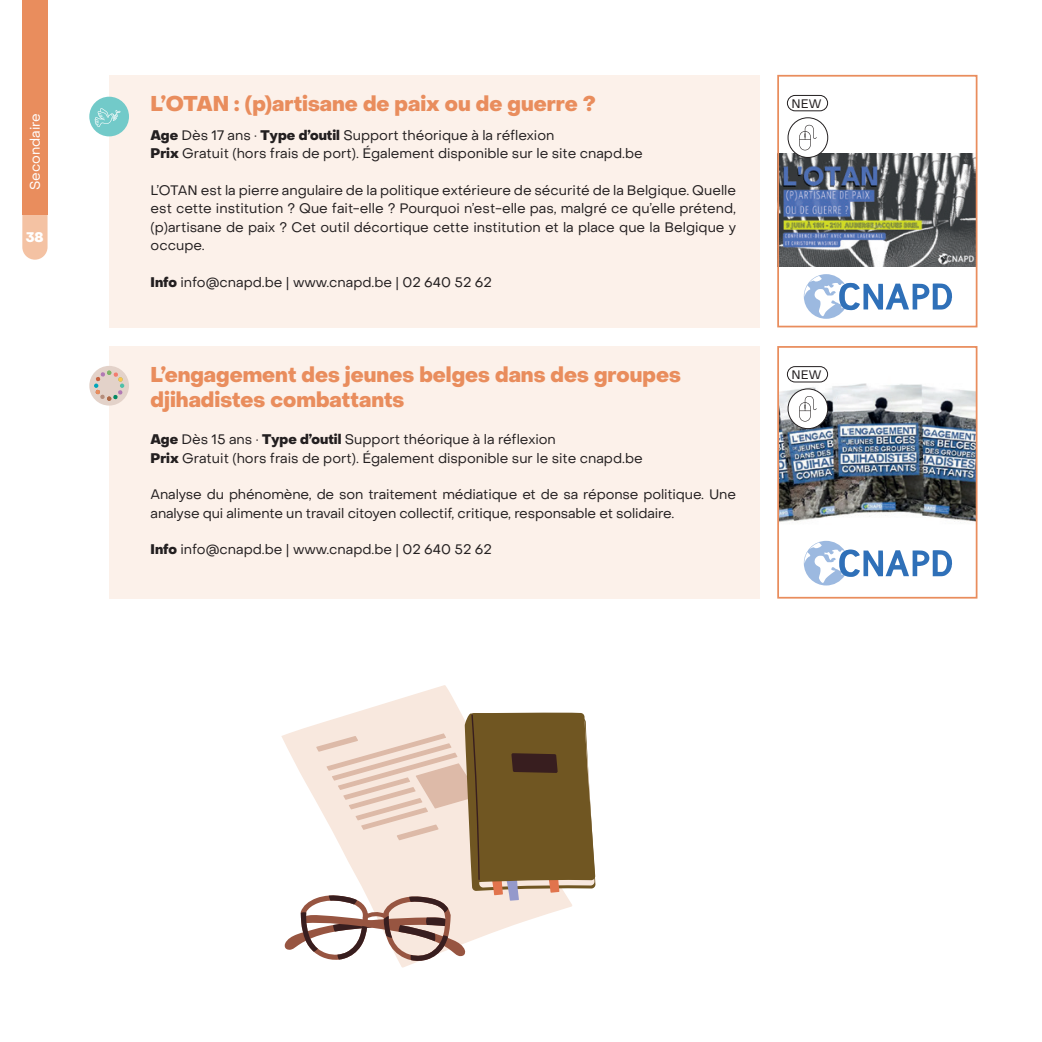
<style>
.page{position:relative;width:1042px;height:1042px;background:#fff}
.page>*{position:absolute;margin:0;border:0;box-sizing:border-box;transform-origin:0 0}
.t1{font:800 21px/24.5px "Object Sans";color:#e98d5d}
.t2{font:13.65px/18.4px "Object Sans";color:#231f20}
.t3{font:13.65px "Object Sans";color:#fff}
.t4{font:800 13.65px "Object Sans";color:#fff}
.t5{font:12.25px "Object Sans";color:#231f20}
.s1{font-weight:800}
</style>
<div class="page">
<svg style="left:22px;top:215px;width:26px;height:45px"></svg>
<div style="left:22px;top:0;width:26px;height:215px;background:#e98d5d"></div>
<div style="left:109px;top:346px;width:650px;height:252px;background:#fcf1ea"></div>
<div style="left:89px;top:366px;width:40px;height:39px;background:#e3d2c9;border-radius:50%"></div>
<svg style="left:94px;top:371px;width:30px;height:30px"></svg>
<div style="left:109px;top:75px;width:650px;height:252px;background:#fcf1ea"></div>
<div style="left:89px;top:97px;width:40px;height:39px;background:#72cac9;border-radius:50%"></div>
<svg style="left:95px;top:108px;width:25px;height:19px"></svg>
<img style="left:780px;top:370px;width:194px;height:171px">
<div style="left:777px;top:346px;width:200px;height:252px;border:2px solid #e98d5d"></div>
<div style="left:788px;top:389px;width:40px;height:40px;background:#fff;border-radius:50%"></div>
<div style="left:788px;top:389px;width:40px;height:40px;border:1px solid #231f20;border-radius:50%"></div>
<svg style="left:799px;top:396px;width:17px;height:25px"></svg>
<div style="left:787px;top:367px;width:40px;height:15px;background:#fff;border-radius:8px"></div>
<div style="left:787px;top:366px;width:41px;height:16px;border:1px solid #231f20;border-radius:8px"></div>
<img style="left:780px;top:154px;width:194px;height:113px">
<div style="left:777px;top:75px;width:200px;height:252px;border:2px solid #e98d5d"></div>
<div style="left:788px;top:118px;width:40px;height:39px;background:#fff;border-radius:50%"></div>
<div style="left:788px;top:118px;width:40px;height:40px;border:1px solid #231f20;border-radius:50%"></div>
<svg style="left:799px;top:125px;width:17px;height:25px"></svg>
<div style="left:787px;top:95px;width:41px;height:16px;border:1px solid #231f20;border-radius:8px"></div>
<svg style="left:804px;top:274px;width:148px;height:45px"></svg>
<svg style="left:804px;top:541px;width:148px;height:44px"></svg>
<svg style="left:281px;top:685px;width:179px;height:282px"></svg>
<svg style="left:284px;top:712px;width:311px;height:249px"></svg>
<p class="t3" style="left:27px;top:190px;width:79px;rotate:-90deg">Secondaire</p>
<p class="t4" style="left:26px;top:229px;width:19px">38</p>
<h1 class="t1" style="left:151px;top:92px;width:447px">L’OTAN : (p)artisane de paix ou de guerre ?</h1>
<p class="t2" style="left:151px;top:126px;width:494px"><span class="s1">Age</span> Dès 17 ans · <span class="s1">Type d’outil</span> Support théorique à la réflexion<br><span class="s1">Prix</span> Gratuit (hors frais de port). Également disponible sur le site cnapd.be</p>
<p class="t2" style="left:151px;top:181px;width:587px;text-align:justify">L’OTAN est la pierre angulaire de la politique extérieure de sécurité de la Belgique. Quelle est cette institution ? Que fait-elle ? Pourquoi n’est-elle pas, malgré ce qu’elle prétend, (p)artisane de paix ? Cet outil décortique cette institution et la place que la Belgique y occupe.</p>
<p class="t2" style="left:151px;top:273px;width:342px"><span class="s1">Info</span> info@cnapd.be | www.cnapd.be | 02 640 52 62</p>
<h1 class="t1" style="left:151px;top:363px;width:532px">L’engagement des jeunes belges dans des groupes djihadistes combattants</h1>
<p class="t2" style="left:151px;top:430px;width:494px"><span class="s1">Age</span> Dès 15 ans · <span class="s1">Type d’outil</span> Support théorique à la réflexion<br><span class="s1">Prix</span> Gratuit (hors frais de port). Également disponible sur le site cnapd.be</p>
<p class="t2" style="left:151px;top:485px;width:587px">Analyse du phénomène, de son traitement médiatique et de sa réponse politique. Une analyse qui alimente un travail citoyen collectif, critique, responsable et solidaire.</p>
<p class="t2" style="left:151px;top:540px;width:342px"><span class="s1">Info</span> info@cnapd.be | www.cnapd.be | 02 640 52 62</p>
<p class="t5" style="left:791px;top:96px;width:32px">NEW</p>
<p class="t5" style="left:791px;top:367px;width:32px">NEW</p>
</div>
